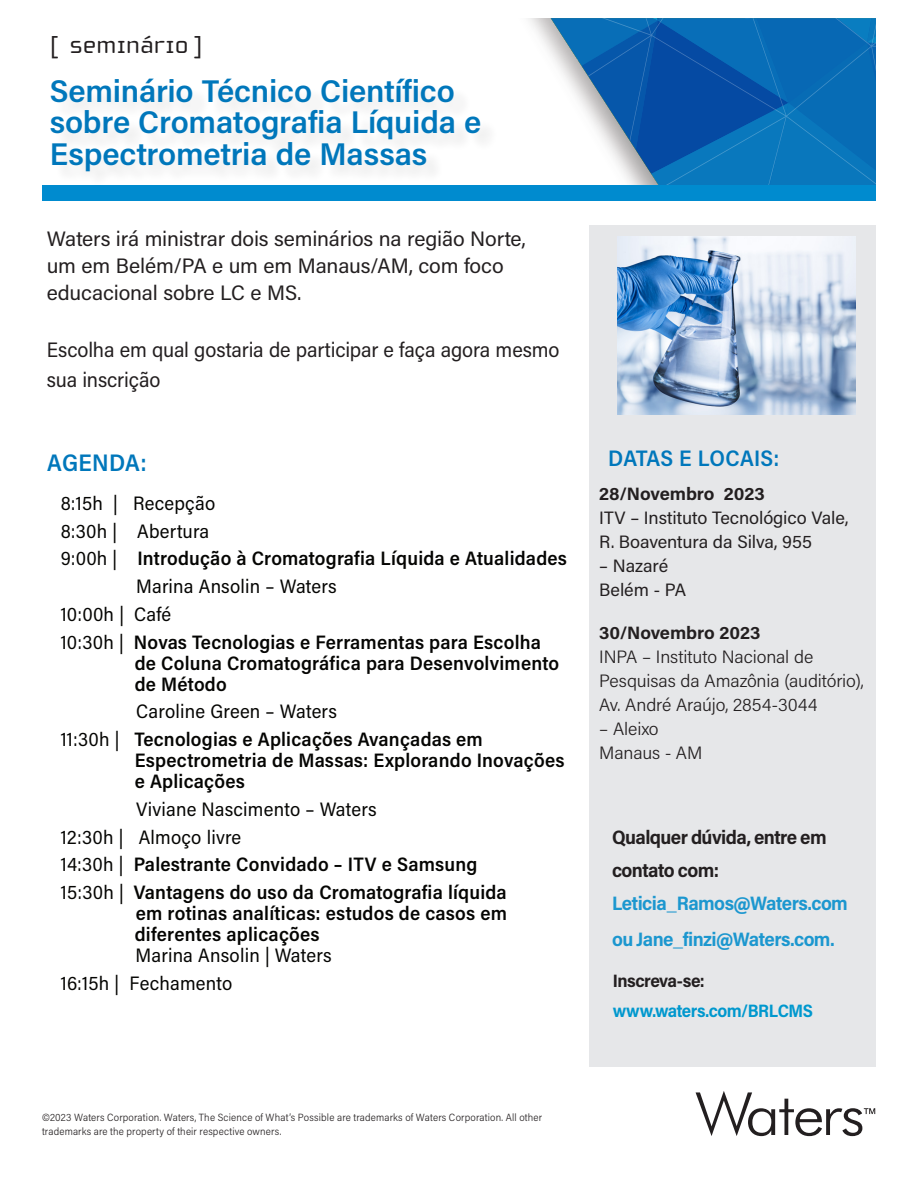
<style>
.page{position:relative;width:918px;height:1188px;background:#fff}
.page>*{position:absolute;margin:0;border:0;box-sizing:border-box;transform-origin:0 0}
.t1{font:600 31.5px/31.5px "Acumin Pro Semi Cond";letter-spacing:-.005em;color:#07b;scale:1.05 1}
.t2{font:25.5px "Cholla Unicase OT";letter-spacing:.005em;color:#231f20;scale:1.05 1}
.t3{font:600 24px "Acumin Pro Semi Cond";letter-spacing:.01em;color:#07b}
.t4{font:600 22.5px "Acumin Pro Semi Cond";letter-spacing:.005em;color:#07b}
.t5{font:21px/27px "Acumin Pro Semi Cond";letter-spacing:-.005em;color:#231f20;scale:1.06 1}
.t6{font:21px/30px "Acumin Pro Semi Cond";letter-spacing:-.005em;color:#231f20}
.t7{font:600 19.5px/27.8px "Acumin Pro Semi Cond";letter-spacing:.01em;color:#050503}
.t8{font:19.5px/27.8px "Acumin Pro Semi Cond";letter-spacing:.01em;color:#050503}
.t9{font:700 19.5px/36px "Acumin Pro Semi Cond";letter-spacing:-.03em;color:#1c97cf}
.t10{font:700 19.5px/33px "Acumin Pro Semi Cond";letter-spacing:-.03em;color:#231f20}
.t11{font:300 18px/24px "Acumin Pro Semi Cond";letter-spacing:-.005em;color:#231f20;scale:1.06 1}
.t12{font:18px/24px "Acumin Pro Semi Cond";letter-spacing:-.005em;color:#231f20;scale:1.06 1}
.t13{font:700 18px "Acumin Pro Semi Cond";letter-spacing:-.005em;color:#231f20;scale:1.06 1}
.t14{font:700 18px "Acumin Pro Semi Cond";letter-spacing:-.025em;color:#0098ce}
.t15{font:700 18px "Acumin Pro Semi Cond";letter-spacing:-.03em;color:#231f20}
.t16{font:300 10.5px/13.5px "Acumin Pro Semi Cond";letter-spacing:.015em;color:#231f20}
.s1{font-weight:400}
</style>
<div class="page">
<div style="left:590px;top:225px;width:286px;height:841px;background:#e6e7e9"></div>
<svg style="left:528px;top:18px;width:23px;height:36px"></svg>
<svg style="left:551px;top:18px;width:325px;height:167px;background:#317dbc"></svg>
<div style="left:42px;top:185px;width:834px;height:16px;background:#008bcf"></div>
<div style="left:54px;top:80px;width:444px;height:109px;background:#fafafa"></div>
<svg style="left:696px;top:1091px;width:179px;height:45px"></svg>
<img style="left:618px;top:236px;width:238px;height:178px">
<h2 class="t2" style="left:50px;top:31px;width:147px">[ Seminário ]</h2>
<h1 class="t1" style="left:50px;top:73px;width:413px">Seminário Técnico Científico sobre Cromatografia Líquida e<br>Espectrometria de Massas</h1>
<p class="t5" style="left:47px;top:224px;width:453px">Waters irá ministrar dois seminários na região Norte, um em Belém/PA e um em Manaus/AM, com foco educacional sobre LC e MS.</p>
<p class="t6" style="left:47px;top:333px;width:514px">Escolha em qual gostaria de participar e faça agora mesmo sua inscrição</p>
<p class="t3" style="left:47px;top:446px;width:101px">AGENDA:</p>
<p class="t8" style="left:61px;top:488px;width:156px">8:15h | Recepção</p>
<p class="t8" style="left:61px;top:516px;width:150px">8:30h | Abertura</p>
<p class="t7" style="left:61px;top:544px;width:508px"><span class="s1">9:00h |</span> Introdução à Cromatografia Líquida e Atualidades</p>
<p class="t8" style="left:136px;top:572px;width:202px">Marina Ansolin – Waters</p>
<p class="t8" style="left:61px;top:599px;width:112px">10:00h | Café</p>
<p class="t7" style="left:61px;top:627px;width:482px"><span class="s1">10:30h |</span> Novas Tecnologias e Ferramentas para Escolha</p>
<p class="t7" style="left:135px;top:651px;width:426px;line-height:21px">de Coluna Cromatográfica para Desenvolvimento de Método</p>
<p class="t7" style="left:61px;top:697px;width:424px;text-indent:75px"><span class="s1">Caroline Green – Waters<br>11:30h |</span> Tecnologias e Aplicações Avançadas em</p>
<p class="t7" style="left:135px;top:749px;width:431px;line-height:21px">Espectrometria de Massas: Explorando Inovações e Aplicações</p>
<p class="t7" style="left:61px;top:794px;width:448px;text-indent:75px"><span class="s1">Viviane Nascimento – Waters<br>12:30h | Almoço livre<br>14:30h |</span> Palestrante Convidado – ITV e Samsung <span class="s1">15:30h |</span> Vantagens do uso da Cromatografia líquida</p>
<p class="t7" style="left:135px;top:902px;width:374px;line-height:21px">em rotinas analíticas: estudos de casos em diferentes aplicações</p>
<p class="t8" style="left:61px;top:941px;width:273px;text-indent:75px">Marina Ansolin | Waters<br>16:15h | Fechamento</p>
<p class="t4" style="left:608px;top:443px;width:173px">DATAS E LOCAIS:</p>
<p class="t13" style="left:599px;top:481px;width:158px">28/Novembro 2023</p>
<p class="t12" style="left:599px;top:505px;width:236px">ITV – Instituto Tecnológico Vale,<br>R. Boaventura da Silva, 955</p>
<p class="t12" style="left:599px;top:553px;width:83px">– Nazaré<br>Belém - PA</p>
<p class="t13" style="left:599px;top:620px;width:154px">30/Novembro 2023</p>
<p class="t11" style="left:599px;top:644px;width:251px">INPA – Instituto Nacional de<br>Pesquisas da Amazônia (auditório),<br>Av. André Araújo, 2854-3044</p>
<p class="t11" style="left:599px;top:716px;width:99px">– Aleixo<br>Manaus - AM</p>
<p class="t10" style="left:612px;top:820px;width:216px">Qualquer dúvida, entre em contato com:</p>
<p class="t9" style="left:612px;top:885px;width:238px">Leticia_Ramos@Waters.com ou Jane_finzi@Waters.com.</p>
<p class="t15" style="left:613px;top:968px;width:94px">Inscreva-se:</p>
<p class="t14" style="left:613px;top:998px;width:202px">www.waters.com/BRLCMS</p>
<p class="t16" style="left:42px;top:1110px;width:502px">©2023 Waters Corporation. Waters, The Science of What’s Possible are trademarks of Waters Corporation. All other trademarks are the property of their respective owners.</p>
</div>
